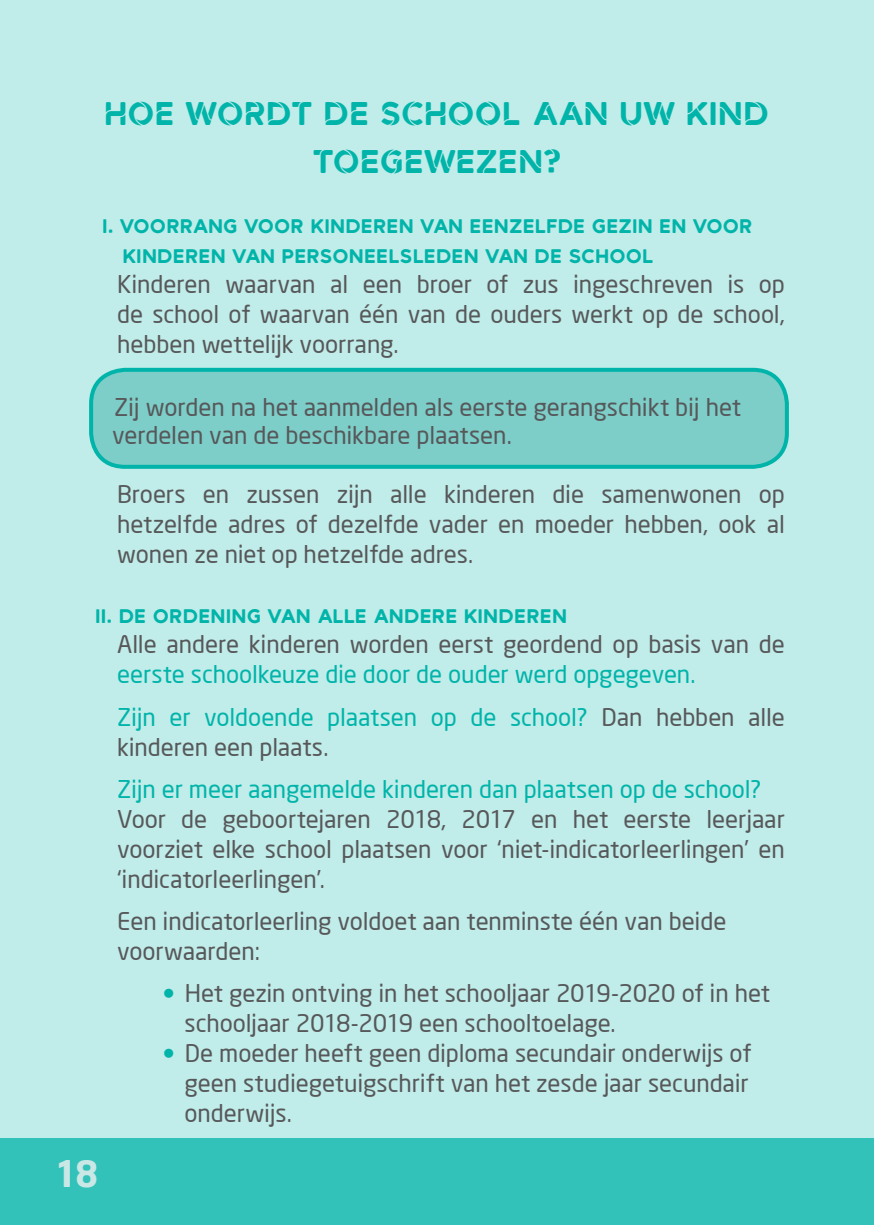
<style>
.page{position:relative;width:874px;height:1225px;background:#fff}
.page>*{position:absolute;margin:0;border:0;box-sizing:border-box;transform-origin:0 0}
.t1{font:40px/48px "Wetteren Stencil Bd";letter-spacing:.015em;color:#00b4a9;text-align:center}
.t2{font:700 36px "Neo Sans";color:#c8e7e5}
.t3{font:24px/30px "Neo Sans";letter-spacing:-.005em;color:#57585a;text-align:justify}
.t4{font:24px/30px "Wetteren Solid";letter-spacing:.015em;color:#00b4a9}
.t5{font:24px/30px "Neo Sans";letter-spacing:-.005em;color:#00b4a9}
.s1{color:#00b4a9}
.s2{color:#57585a}
</style>
<div class="page">
<div style="left:0;top:0;width:873px;height:1225px;background:#c0ece9"></div>
<div style="left:91px;top:370px;width:695px;height:97px;background:#7dcdc8;border-radius:34px"></div>
<div style="left:89px;top:368px;width:699px;height:101px;border:4px solid #00b4a9;border-radius:34px"></div>
<div style="left:0;top:1138px;width:873px;height:87px;background:#32c2b9"></div>
<p class="t1" style="left:104px;top:88px;width:666px">Hoe wordt de school aan uw kind toegewezen?</p>
<p class="t4" style="left:123px;top:210px;width:631px;text-indent:-20px">I. voorrang voor kinderen van eenzelfde gezin en voor kinderen van personeelsleden van de school</p>
<p class="t3" style="left:117px;top:269px;width:669px">Kinderen waarvan al een broer of zus ingeschreven is op de school of waarvan één van de ouders werkt op de school, hebben wettelijk voorrang.</p>
<p class="t3" style="left:112px;top:392px;width:630px;line-height:28.8px">Zij worden na het aanmelden als eerste gerangschikt bij het verdelen van de beschikbare plaatsen.</p>
<p class="t3" style="left:117px;top:479px;width:669px">Broers en zussen zijn alle kinderen die samenwonen op hetzelfde adres of dezelfde vader en moeder hebben, ook al wonen ze niet op hetzelfde adres.</p>
<p class="t4" style="left:95px;top:600px;width:472px">II. De ordening van alle andere kinderen</p>
<p class="t3" style="left:117px;top:629px;width:669px">Alle andere kinderen worden eerst geordend op basis van de <span class="s1">eerste schoolkeuze die door de ouder werd opgegeven.</span></p>
<p class="t5" style="left:117px;top:701px;width:669px">Zijn er voldoende plaatsen op de school? <span class="s2">Dan hebben alle kinderen een plaats.</span></p>
<p class="t5" style="left:117px;top:773px;width:645px">Zijn er meer aangemelde kinderen dan plaatsen op de school?</p>
<p class="t3" style="left:117px;top:803px;width:669px">Voor de geboortejaren 2018, 2017 en het eerste leerjaar voorziet elke school plaatsen voor ‘niet-indicatorleerlingen’ en ‘indicatorleerlingen’.</p>
<p class="t3" style="left:117px;top:905px;width:610px">Een indicatorleerling voldoet aan tenminste één van beide voorwaarden:</p>
<p class="t3" style="left:184px;top:977px;width:586px">Het gezin ontving in het schooljaar 2019-2020 of in het schooljaar 2018-2019 een schooltoelage.</p>
<p class="t3" style="left:184px;top:1037px;width:568px">De moeder heeft geen diploma secundair onderwijs of geen studiegetuigschrift van het zesde jaar secundair onderwijs.</p>
<p class="t2" style="left:55px;top:1151px;width:45px">18</p>
</div>
